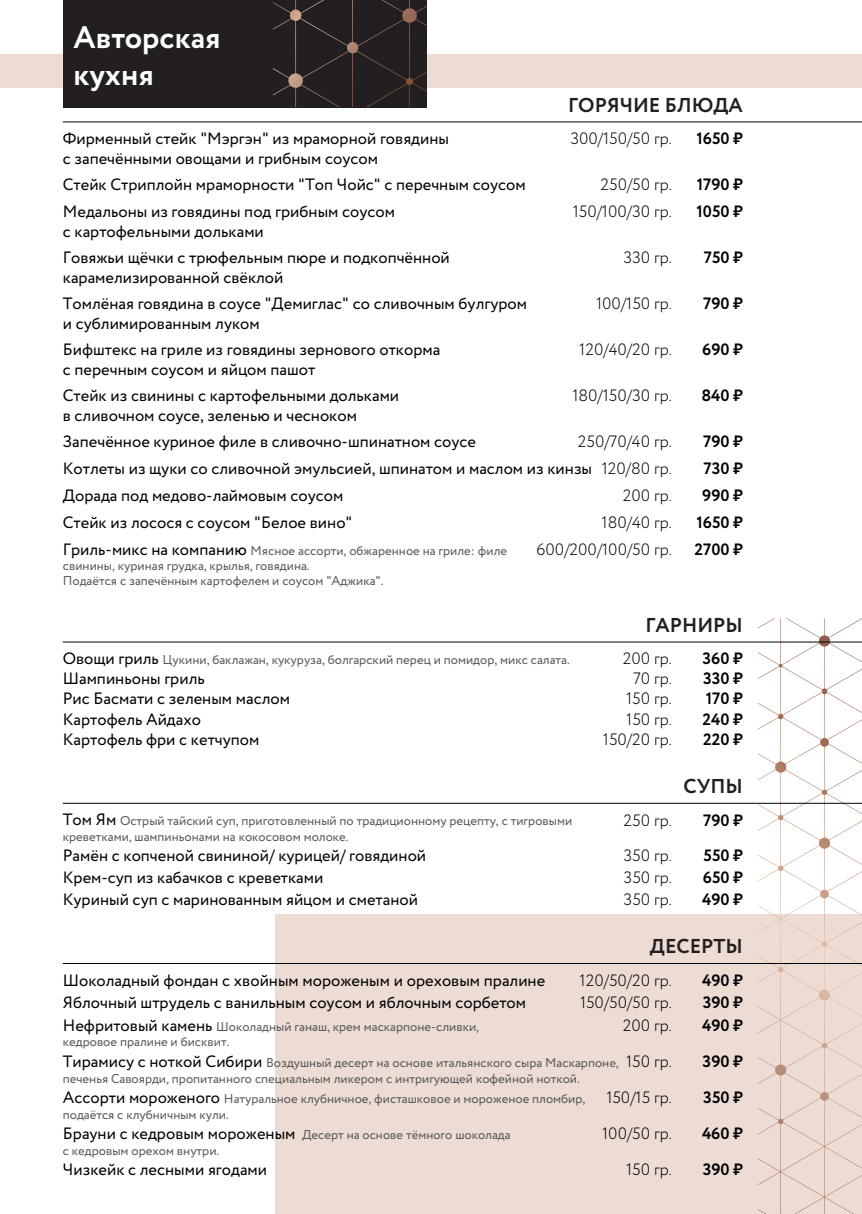
<style>
.page{position:relative;width:862px;height:1214px;background:#fff}
.page>*{position:absolute;margin:0;border:0;box-sizing:border-box;transform-origin:0 0}
.t1{font:700 31.2px/37.4px "Circe";color:#fff}
.t2{font:700 20px "Circe";color:#231f20}
.t3{font:16.4px/19.6px "Circe";color:#000001}
.t4{font:300 16.4px "Circe";color:#000001}
.t5{font:700 16.4px "Circe";color:#000001}
.t6{font:12.8px/15.4px "Circe";color:#57585a}
.s1{font-weight:300}
.s2{font-size:16.4px;color:#000001}
</style>
<div class="page">
<div style="left:0;top:54px;width:862px;height:34px;background:#ecdcd4"></div>
<div style="left:275px;top:914px;width:587px;height:299px;background:#ecdcd4"></div>
<svg style="left:758px;top:618px;width:104px;height:595px"></svg>
<hr style="left:63px;top:963px;width:799px;height:1px;background:#000001">
<hr style="left:63px;top:802px;width:799px;height:1px;background:#000001">
<hr style="left:63px;top:641px;width:799px;height:1px;background:#000001">
<hr style="left:63px;top:122px;width:799px;height:1px;background:#000001">
<div style="left:63px;top:0;width:363px;height:107px;background:#231f20"></div>
<svg style="left:273px;top:0;width:153px;height:107px"></svg>
<h1 class="t1" style="left:73px;top:20px;width:149px">Авторская кухня</h1>
<p class="t2" style="left:568px;top:91px;width:176px">ГОРЯЧИЕ БЛЮДА</p>
<p class="t3" style="left:63px;top:129px;width:388px">Фирменный стейк "Мэргэн" из мраморной говядины с запечёнными овощами и грибным соусом</p>
<p class="t4" style="left:570px;top:128px;width:103px">300/150/50 гр.</p>
<p class="t5" style="left:696px;top:127px;width:48px">1650 ₷</p>
<p class="t3" style="left:63px;top:175px;width:464px">Стейк Стриплойн мраморности "Топ Чойс" с перечным соусом</p>
<p class="t4" style="left:600px;top:174px;width:73px">250/50 гр.</p>
<p class="t5" style="left:697px;top:173px;width:48px">1790 ₷</p>
<p class="t3" style="left:63px;top:202px;width:334px">Медальоны из говядины под грибным соусом с картофельными дольками</p>
<p class="t4" style="left:573px;top:201px;width:101px">150/100/30 гр.</p>
<p class="t5" style="left:696px;top:200px;width:48px">1050 ₷</p>
<p class="t3" style="left:63px;top:248px;width:388px">Говяжьи щёчки с трюфельным пюре и подкопчённой карамелизированной свёклой</p>
<p class="t4" style="left:623px;top:247px;width:50px">330 гр.</p>
<p class="t5" style="left:704px;top:246px;width:40px">750 ₷</p>
<p class="t3" style="left:63px;top:294px;width:466px">Томлёная говядина в соусе "Демиглас" со сливочным булгуром и сублимированным луком</p>
<p class="t4" style="left:596px;top:293px;width:77px">100/150 гр.</p>
<p class="t5" style="left:703px;top:292px;width:41px">790 ₷</p>
<p class="t3" style="left:63px;top:340px;width:379px">Бифштекс на гриле из говядины зернового откорма с перечным соусом и яйцом пашот</p>
<p class="t4" style="left:579px;top:339px;width:94px">120/40/20 гр.</p>
<p class="t5" style="left:702px;top:338px;width:42px">690 ₷</p>
<p class="t3" style="left:63px;top:386px;width:338px">Стейк из свинины с картофельными дольками в сливочном соусе, зеленью и чесноком</p>
<p class="t4" style="left:572px;top:385px;width:101px">180/150/30 гр.</p>
<p class="t5" style="left:701px;top:384px;width:43px">840 ₷</p>
<p class="t3" style="left:63px;top:432px;width:415px">Запечённое куриное филе в сливочно-шпинатном соусе</p>
<p class="t4" style="left:578px;top:431px;width:96px">250/70/40 гр.</p>
<p class="t5" style="left:703px;top:430px;width:41px">790 ₷</p>
<p class="t3" style="left:63px;top:459px;width:610px">Котлеты из щуки со сливочной эмульсией, шпинатом и маслом из кинзы <span class="s1">120/80 гр.</span></p>
<p class="t5" style="left:703px;top:457px;width:41px">730 ₷</p>
<p class="t3" style="left:63px;top:486px;width:282px">Дорада под медово-лаймовым соусом</p>
<p class="t4" style="left:623px;top:484px;width:51px">200 гр.</p>
<p class="t5" style="left:702px;top:484px;width:42px">990 ₷</p>
<p class="t3" style="left:63px;top:513px;width:291px">Стейк из лосося с соусом "Белое вино"</p>
<p class="t4" style="left:601px;top:511px;width:72px">180/40 гр.</p>
<p class="t5" style="left:696px;top:511px;width:48px">1650 ₷</p>
<p class="t6" style="left:63px;top:543px;width:446px"><span class="s2">Гриль-микс на компанию</span> Мясное ассорти, обжаренное на гриле: филе свинины, куриная грудка, крылья, говядина.<br>Подаётся с запечённым картофелем и соусом "Аджика".</p>
<p class="t4" style="left:536px;top:538px;width:137px">600/200/100/50 гр.</p>
<p class="t5" style="left:694px;top:538px;width:50px">2700 ₷</p>
<p class="t2" style="left:645px;top:611px;width:99px">ГАРНИРЫ</p>
<p class="t6" style="left:63px;top:652px;width:508px"><span class="s2">Овощи гриль</span> Цукини, баклажан, кукуруза, болгарский перец и помидор, микс салата.</p>
<p class="t4" style="left:623px;top:647px;width:51px">200 гр.</p>
<p class="t5" style="left:702px;top:647px;width:42px">360 ₷</p>
<p class="t3" style="left:63px;top:669px;width:143px">Шампиньоны гриль</p>
<p class="t4" style="left:633px;top:668px;width:40px">70 гр.</p>
<p class="t5" style="left:703px;top:667px;width:41px">330 ₷</p>
<p class="t3" style="left:63px;top:689px;width:229px">Рис Басмати с зеленым маслом</p>
<p class="t4" style="left:626px;top:688px;width:47px">150 гр.</p>
<p class="t5" style="left:706px;top:687px;width:38px">170 ₷</p>
<p class="t3" style="left:63px;top:709px;width:140px">Картофель Айдахо</p>
<p class="t4" style="left:626px;top:708px;width:47px">150 гр.</p>
<p class="t5" style="left:702px;top:708px;width:42px">240 ₷</p>
<p class="t3" style="left:63px;top:729px;width:198px">Картофель фри с кетчупом</p>
<p class="t4" style="left:603px;top:728px;width:71px">150/20 гр.</p>
<p class="t5" style="left:703px;top:728px;width:41px">220 ₷</p>
<p class="t2" style="left:683px;top:772px;width:61px">СУПЫ</p>
<p class="t6" style="left:63px;top:813px;width:511px"><span class="s2">Том Ям</span> Острый тайский суп, приготовленный по традиционному рецепту, с тигровыми креветками, шампиньонами на кокосовом молоке.</p>
<p class="t4" style="left:623px;top:809px;width:50px">250 гр.</p>
<p class="t5" style="left:703px;top:808px;width:41px">790 ₷</p>
<p class="t3" style="left:63px;top:845px;width:365px">Рамён с копченой свининой/ курицей/ говядиной</p>
<p class="t4" style="left:623px;top:844px;width:50px">350 гр.</p>
<p class="t5" style="left:703px;top:844px;width:41px">550 ₷</p>
<p class="t3" style="left:63px;top:867px;width:262px">Крем-суп из кабачков с креветками</p>
<p class="t4" style="left:623px;top:866px;width:50px">350 гр.</p>
<p class="t5" style="left:703px;top:866px;width:42px">650 ₷</p>
<p class="t3" style="left:63px;top:889px;width:357px">Куриный суп с маринованным яйцом и сметаной</p>
<p class="t4" style="left:623px;top:888px;width:50px">350 гр.</p>
<p class="t5" style="left:702px;top:888px;width:42px">490 ₷</p>
<p class="t2" style="left:650px;top:932px;width:94px">ДЕСЕРТЫ</p>
<p class="t3" style="left:63px;top:970px;width:484px">Шоколадный фондан с хвойным мороженым и ореховым пралине</p>
<p class="t4" style="left:579px;top:969px;width:94px">120/50/20 гр.</p>
<p class="t5" style="left:702px;top:969px;width:42px">490 ₷</p>
<p class="t3" style="left:63px;top:993px;width:465px">Яблочный штрудель с ванильным соусом и яблочным сорбетом</p>
<p class="t4" style="left:580px;top:991px;width:93px">150/50/50 гр.</p>
<p class="t5" style="left:702px;top:991px;width:42px">390 ₷</p>
<p class="t6" style="left:63px;top:1019px;width:418px"><span class="s2">Нефритовый камень</span> Шоколадный ганаш, крем маскарпоне-сливки, кедровое пралине и бисквит.</p>
<p class="t4" style="left:623px;top:1014px;width:51px">200 гр.</p>
<p class="t5" style="left:702px;top:1014px;width:42px">490 ₷</p>
<p class="t6" style="left:63px;top:1055px;width:557px"><span class="s2">Тирамису с ноткой Сибири</span> Воздушный десерт на основе итальянского сыра Маскарпоне, печенья Савоярди, пропитанного специальным ликером с интригующей кофейной ноткой.</p>
<p class="t4" style="left:626px;top:1050px;width:47px">150 гр.</p>
<p class="t5" style="left:702px;top:1050px;width:42px">390 ₷</p>
<p class="t6" style="left:63px;top:1091px;width:524px"><span class="s2">Ассорти мороженого</span> Натуральное клубничное, фисташковое и мороженое пломбир, подаётся с клубничным кули.</p>
<p class="t4" style="left:606px;top:1086px;width:67px">150/15 гр.</p>
<p class="t5" style="left:703px;top:1086px;width:41px">350 ₷</p>
<p class="t6" style="left:63px;top:1127px;width:449px"><span class="s2">Брауни с кедровым мороженым</span> Десерт на основе тёмного шоколада с кедровым орехом внутри.</p>
<p class="t4" style="left:602px;top:1122px;width:71px">100/50 гр.</p>
<p class="t5" style="left:702px;top:1122px;width:42px">460 ₷</p>
<p class="t3" style="left:63px;top:1160px;width:206px">Чизкейк с лесными ягодами</p>
<p class="t4" style="left:626px;top:1158px;width:47px">150 гр.</p>
<p class="t5" style="left:702px;top:1158px;width:42px">390 ₷</p>
</div>
